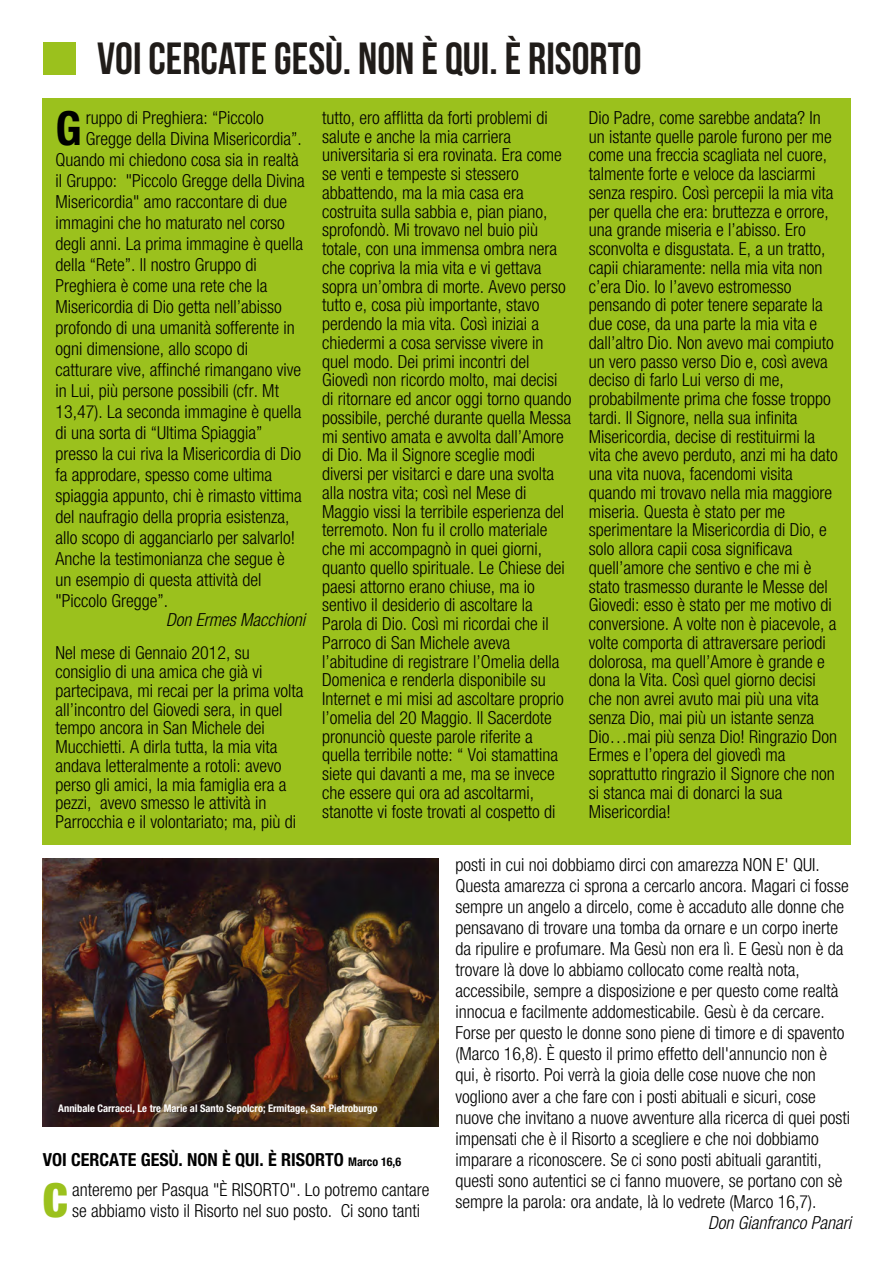
<style>
.page{position:relative;width:894px;height:1263px;background:#fff}
.page>*{position:absolute;margin:0;border:0;box-sizing:border-box;transform-origin:0 0}
.t1{font:700 condensed 47.1px "Helvetica Neue LT";color:#000}
.t2{font:900 condensed 47.1px "Helvetica Neue LT";color:#9bc11d}
.t3{font:45px "Bebas Neue";color:#201c19}
.t4{font:300 condensed 18px/18.8px "Helvetica Neue LT";color:#000}
.t5{font:700 condensed 18px "Helvetica Neue LT";color:#000}
.t6{font:italic 300 condensed 18px "Helvetica Neue LT";color:#000}
.t7{font:700 condensed 10.5px "Helvetica Neue LT";color:#fff}
.s1{font-size:12px}
</style>
<div class="page">
<div style="left:43px;top:43px;width:32px;height:32px;background:#9bc11d"></div>
<div style="left:43px;top:98px;width:808px;height:746px;background:#9bc11d"></div>
<img style="left:43px;top:858px;width:395px;height:268px">
<h2 class="t3" style="left:97px;top:40px;width:546px">VOI CERCATE GESÙ. NON È QUI. È RISORTO</h2>
<h1 class="t1" style="left:55px;top:111px;width:28px">G</h1>
<p class="t4" style="left:86px;top:110px;width:179px">ruppo di Preghiera: “Piccolo</p>
<p class="t4" style="left:86px;top:131px;width:217px">Gregge della Divina Misericordia”.</p>
<p class="t4" style="left:55px;top:152px;width:245px">Quando mi chiedono cosa sia in realtà</p>
<p class="t4" style="left:55px;top:173px;width:251px">il Gruppo: "Piccolo Gregge della Divina</p>
<p class="t4" style="left:55px;top:194px;width:233px">Misericordia" amo raccontare di due</p>
<p class="t4" style="left:55px;top:215px;width:231px">immagini che ho maturato nel corso</p>
<p class="t4" style="left:55px;top:236px;width:249px">degli anni. La prima immagine è quella</p>
<p class="t4" style="left:55px;top:257px;width:203px">della “Rete”. Il nostro Gruppo di</p>
<p class="t4" style="left:55px;top:278px;width:213px">Preghiera è come una rete che la</p>
<p class="t4" style="left:55px;top:299px;width:228px">Misericordia di Dio getta nell’abisso</p>
<p class="t4" style="left:55px;top:320px;width:241px">profondo di una umanità sofferente in</p>
<p class="t4" style="left:55px;top:341px;width:194px">ogni dimensione, allo scopo di</p>
<p class="t4" style="left:55px;top:362px;width:247px">catturare vive, affinché rimangano vive</p>
<p class="t4" style="left:55px;top:383px;width:225px">in Lui, più persone possibili (cfr. Mt</p>
<p class="t4" style="left:55px;top:404px;width:247px">13,47). La seconda immagine è quella</p>
<p class="t4" style="left:55px;top:425px;width:208px">di una sorta di “Ultima Spiaggia”</p>
<p class="t4" style="left:55px;top:446px;width:247px">presso la cui riva la Misericordia di Dio</p>
<p class="t4" style="left:55px;top:467px;width:218px">fa approdare, spesso come ultima</p>
<p class="t4" style="left:55px;top:488px;width:248px">spiaggia appunto, chi è rimasto vittima</p>
<p class="t4" style="left:55px;top:509px;width:235px">del naufragio della propria esistenza,</p>
<p class="t4" style="left:55px;top:530px;width:241px">allo scopo di agganciarlo per salvarlo!</p>
<p class="t4" style="left:55px;top:551px;width:231px">Anche la testimonianza che segue è</p>
<p class="t4" style="left:55px;top:572px;width:207px">un esempio di questa attività del</p>
<p class="t4" style="left:55px;top:593px;width:114px">"Piccolo Gregge”.</p>
<p class="t6" style="left:166px;top:613px;width:140px">Don Ermes Macchioni</p>
<p class="t4" style="left:55px;top:645px;width:249px">Nel mese di Gennaio 2012, su consiglio di una amica che già vi partecipava, mi recai per la prima volta all’incontro del Giovedi sera, in quel tempo ancora in San Michele dei Mucchietti. A dirla tutta, la mia vita andava letteralmente a rotoli: avevo perso gli amici, la mia famiglia era a pezzi, avevo smesso le attività in Parrocchia e il volontariato; ma, più di</p>
<p class="t4" style="left:322px;top:110px;width:251px">tutto, ero afflitta da forti problemi di salute e anche la mia carriera universitaria si era rovinata. Era come se venti e tempeste si stessero abbattendo, ma la mia casa era costruita sulla sabbia e, pian piano, sprofondò. Mi trovavo nel buio più totale, con una immensa ombra nera che copriva la mia vita e vi gettava sopra un’ombra di morte. Avevo perso tutto e, cosa più importante, stavo perdendo la mia vita. Così iniziai a chiedermi a cosa servisse vivere in quel modo. Dei primi incontri del Giovedì non ricordo molto, mai decisi di ritornare ed ancor oggi torno quando possibile, perché durante quella Messa mi sentivo amata e avvolta dall’Amore di Dio. Ma il Signore sceglie modi diversi per visitarci e dare una svolta alla nostra vita; così nel Mese di Maggio vissi la terribile esperienza del terremoto. Non fu il crollo materiale che mi accompagnò in quei giorni, quanto quello spirituale. Le Chiese dei paesi attorno erano chiuse, ma io sentivo il desiderio di ascoltare la Parola di Dio. Così mi ricordai che il Parroco di San Michele aveva l’abitudine di registrare l’Omelia della Domenica e renderla disponibile su Internet e mi misi ad ascoltare proprio l’omelia del 20 Maggio. Il Sacerdote pronunciò queste parole riferite a quella terribile notte: “ Voi stamattina siete qui davanti a me, ma se invece che essere qui ora ad ascoltarmi, stanotte vi foste trovati al cospetto di</p>
<p class="t4" style="left:588px;top:110px;width:250px">Dio Padre, come sarebbe andata? In un istante quelle parole furono per me come una freccia scagliata nel cuore, talmente forte e veloce da lasciarmi senza respiro. Così percepii la mia vita per quella che era: bruttezza e orrore, una grande miseria e l’abisso. Ero sconvolta e disgustata. E, a un tratto, capii chiaramente: nella mia vita non c’era Dio. Io l’avevo estromesso pensando di poter tenere separate la due cose, da una parte la mia vita e dall’altro Dio. Non avevo mai compiuto un vero passo verso Dio e, così aveva deciso di farlo Lui verso di me, probabilmente prima che fosse troppo tardi. Il Signore, nella sua infinita Misericordia, decise di restituirmi la vita che avevo perduto, anzi mi ha dato una vita nuova, facendomi visita quando mi trovavo nella mia maggiore miseria. Questa è stato per me sperimentare la Misericordia di Dio, e solo allora capii cosa significava quell’amore che sentivo e che mi è stato trasmesso durante le Messe del Giovedi: esso è stato per me motivo di conversione. A volte non è piacevole, a volte comporta di attraversare periodi dolorosa, ma quell’Amore è grande e dona la Vita. Così quel giorno decisi che non avrei avuto mai più una vita senza Dio, mai più un istante senza Dio…mai più senza Dio! Ringrazio Don Ermes e l’opera del giovedì ma soprattutto ringrazio il Signore che non si stanca mai di donarci la sua Misericordia!</p>
<p class="t7" style="left:58px;top:1105px;width:320px">Annibale Carracci, Le tre Marie al Santo Sepolcro; Ermitage, San Pietroburgo</p>
<p class="t5" style="left:43px;top:1153px;width:360px">VOI CERCATE GESÙ. NON È QUI. È RISORTO <span class="s1">Marco 16,6</span></p>
<h1 class="t2" style="left:43px;top:1183px;width:27px">C</h1>
<p class="t4" style="left:72px;top:1180px;width:358px;line-height:21px">anteremo per Pasqua "È RISORTO". Lo potremo cantare se abbiamo visto il Risorto nel suo posto. Ci sono tanti</p>
<p class="t4" style="left:455px;top:856px;width:396px;line-height:21px">posti in cui noi dobbiamo dirci con amarezza NON E' QUI.<br>Questa amarezza ci sprona a cercarlo ancora. Magari ci fosse sempre un angelo a dircelo, come è accaduto alle donne che pensavano di trovare una tomba da ornare e un corpo inerte da ripulire e profumare. Ma Gesù non era lì. E Gesù non è da trovare là dove lo abbiamo collocato come realtà nota, accessibile, sempre a disposizione e per questo come realtà innocua e facilmente addomesticabile. Gesù è da cercare.<br>Forse per questo le donne sono piene di timore e di spavento (Marco 16,8). È questo il primo effetto dell'annuncio non è qui, è risorto. Poi verrà la gioia delle cose nuove che non vogliono aver a che fare con i posti abituali e sicuri, cose nuove che invitano a nuove avventure alla ricerca di quei posti impensati che è il Risorto a scegliere e che noi dobbiamo imparare a riconoscere. Se ci sono posti abituali garantiti, questi sono autentici se ci fanno muovere, se portano con sè sempre la parola: ora andate, là lo vedrete (Marco 16,7).</p>
<p class="t6" style="left:708px;top:1216px;width:144px">Don Gianfranco Panari</p>
</div>
